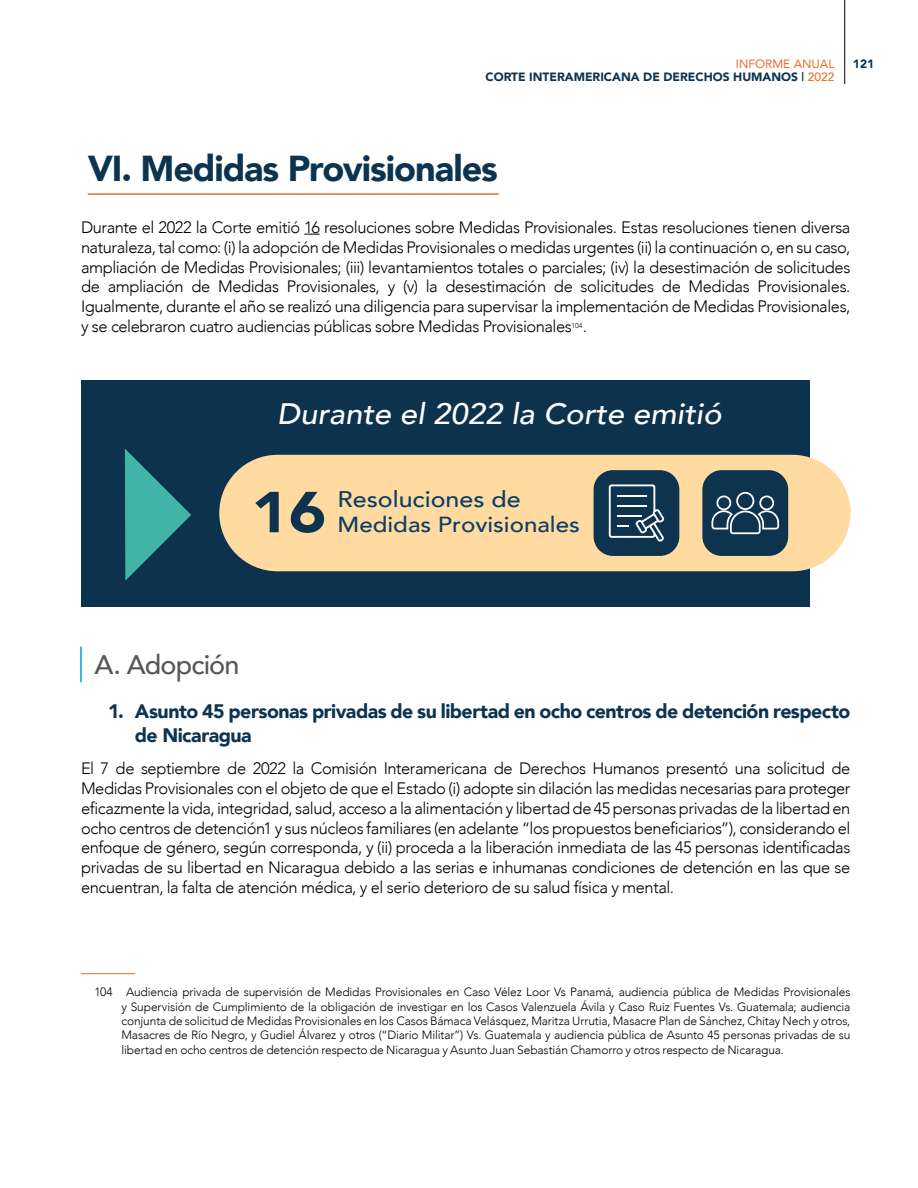
<style>
.page{position:relative;width:918px;height:1188px;background:#fff}
.page>*{position:absolute;margin:0;border:0;box-sizing:border-box;transform-origin:0 0}
.t1{font:900 57.15px "Avenir";color:#0d334e;scale:1.11 1}
.t2{font:900 36px "Avenir";letter-spacing:-.03em;color:#0c3451}
.t3{font:italic 500 29.55px "Avenir";color:#fff;scale:1.05 1}
.t4{font:500 27px "Avenir";letter-spacing:-.03em;color:#575756}
.t5{font:500 22.65px "Avenir";color:#0d3e65;scale:1.11 1}
.t6{font:500 21.75px "Avenir";color:#0d3e65;scale:1.11 1}
.t7{font:900 19.5px/23.4px "Avenir";letter-spacing:-.025em;color:#0c3451}
.t8{font:300 16.5px/19.8px "Avenir";letter-spacing:-.025em;color:#000;text-align:justify}
.t9{font:300 12px/14.4px "Avenir";letter-spacing:-.01em;color:#000;text-align:justify}
.t10{font:900 12px/13.5px "Avenir";color:#0c3451;text-align:right}
.t11{font:300 7.05px "Avenir";color:#000}
.s1{font-weight:400;color:#ed6c25}
.s2{font-weight:500;color:#000}
.s3{font-weight:500;color:#ed6c25}
</style>
<div class="page">
<hr style="left:844px;top:0;width:1px;height:84px;background:#000">
<hr style="left:88px;top:193px;width:411px;height:2px;background:#ed6c25">
<svg style="left:304px;top:234px;width:16px;height:1px"></svg>
<hr style="left:80px;top:647px;width:2px;height:35px;background:#009fe3">
<div style="left:81px;top:381px;width:728px;height:226px;background:#0d324e"></div>
<svg style="left:125px;top:449px;width:66px;height:132px"></svg>
<div style="left:219px;top:455px;width:631px;height:116px;background:#ffdba2;border-radius:58px"></div>
<div style="left:594px;top:470px;width:85px;height:86px;background:#0d334e;border-radius:19px"></div>
<div style="left:702px;top:470px;width:86px;height:86px;background:#0d334e;border-radius:19px"></div>
<svg style="left:609px;top:484px;width:56px;height:58px"></svg>
<svg style="left:711px;top:492px;width:68px;height:42px"></svg>
<hr style="left:81px;top:973px;width:54px;height:1px;background:#ed6c25">
<p class="t10" style="left:486px;top:57px;width:350px"><span class="s1">INFORME ANUAL<br></span>CORTE INTERAMERICANA DE DERECHOS HUMANOS <span class="s2">|</span> <span class="s3">2022</span></p>
<p class="t10" style="left:853px;top:57px;width:23px">121</p>
<h2 class="t2" style="left:88px;top:137px;width:411px">VI. Medidas Provisionales</h2>
<p class="t8" style="left:81px;top:217px;width:771px">Durante el 2022 la Corte emitió 16 resoluciones sobre Medidas Provisionales. Estas resoluciones tienen diversa naturaleza, tal como: (i) la adopción de Medidas Provisionales o medidas urgentes (ii) la continuación o, en su caso, ampliación de Medidas Provisionales; (iii) levantamientos totales o parciales; (iv) la desestimación de solicitudes de ampliación de Medidas Provisionales, y (v) la desestimación de solicitudes de Medidas Provisionales.<br>Igualmente, durante el año se realizó una diligencia para supervisar la implementación de Medidas Provisionales, y se celebraron cuatro audiencias públicas sobre Medidas Provisionales</p>
<p class="t11" style="left:572px;top:321px;width:12px">104</p>
<p class="t8" style="left:583px;top:316px;width:6px">.</p>
<h3 class="t3" style="left:277px;top:396px;width:425px">Durante el 2022 la Corte emitió</h3>
<h1 class="t1" style="left:251px;top:463px;width:69px">16</h1>
<h3 class="t5" style="left:338px;top:480px;width:166px">Resoluciones de</h3>
<h3 class="t6" style="left:338px;top:505px;width:220px">Medidas Provisionales</h3>
<h3 class="t4" style="left:94px;top:641px;width:146px">A. Adopción</h3>
<p class="t7" style="left:135px;top:699px;width:717px;text-indent:-27px">1. Asunto 45 personas privadas de su libertad en ocho centros de detención respecto de Nicaragua</p>
<p class="t8" style="left:81px;top:759px;width:771px">El 7 de septiembre de 2022 la Comisión Interamericana de Derechos Humanos presentó una solicitud de Medidas Provisionales con el objeto de que el Estado (i) adopte sin dilación las medidas necesarias para proteger eficazmente la vida, integridad, salud, acceso a la alimentación y libertad de 45 personas privadas de la libertad en ocho centros de detención1 y sus núcleos familiares (en adelante “los propuestos beneficiarios”), considerando el enfoque de género, según corresponda, y (ii) proceda a la liberación inmediata de las 45 personas identificadas privadas de su libertad en Nicaragua debido a las serias e inhumanas condiciones de detención en las que se encuentran, la falta de atención médica, y el serio deterioro de su salud física y mental.</p>
<p class="t9" style="left:122px;top:985px;width:731px;text-indent:-27px">104 Audiencia privada de supervisión de Medidas Provisionales en Caso Vélez Loor Vs Panamá, audiencia pública de Medidas Provisionales y Supervisión de Cumplimiento de la obligación de investigar en los Casos Valenzuela Ávila y Caso Ruiz Fuentes Vs. Guatemala; audiencia conjunta de solicitud de Medidas Provisionales en los Casos Bámaca Velásquez, Maritza Urrutia, Masacre Plan de Sánchez, Chitay Nech y otros, Masacres de Río Negro, y Gudiel Álvarez y otros (“Diario Militar”) Vs. Guatemala y audiencia pública de Asunto 45 personas privadas de su libertad en ocho centros de detención respecto de Nicaragua y Asunto Juan Sebastián Chamorro y otros respecto de Nicaragua.</p>
</div>
